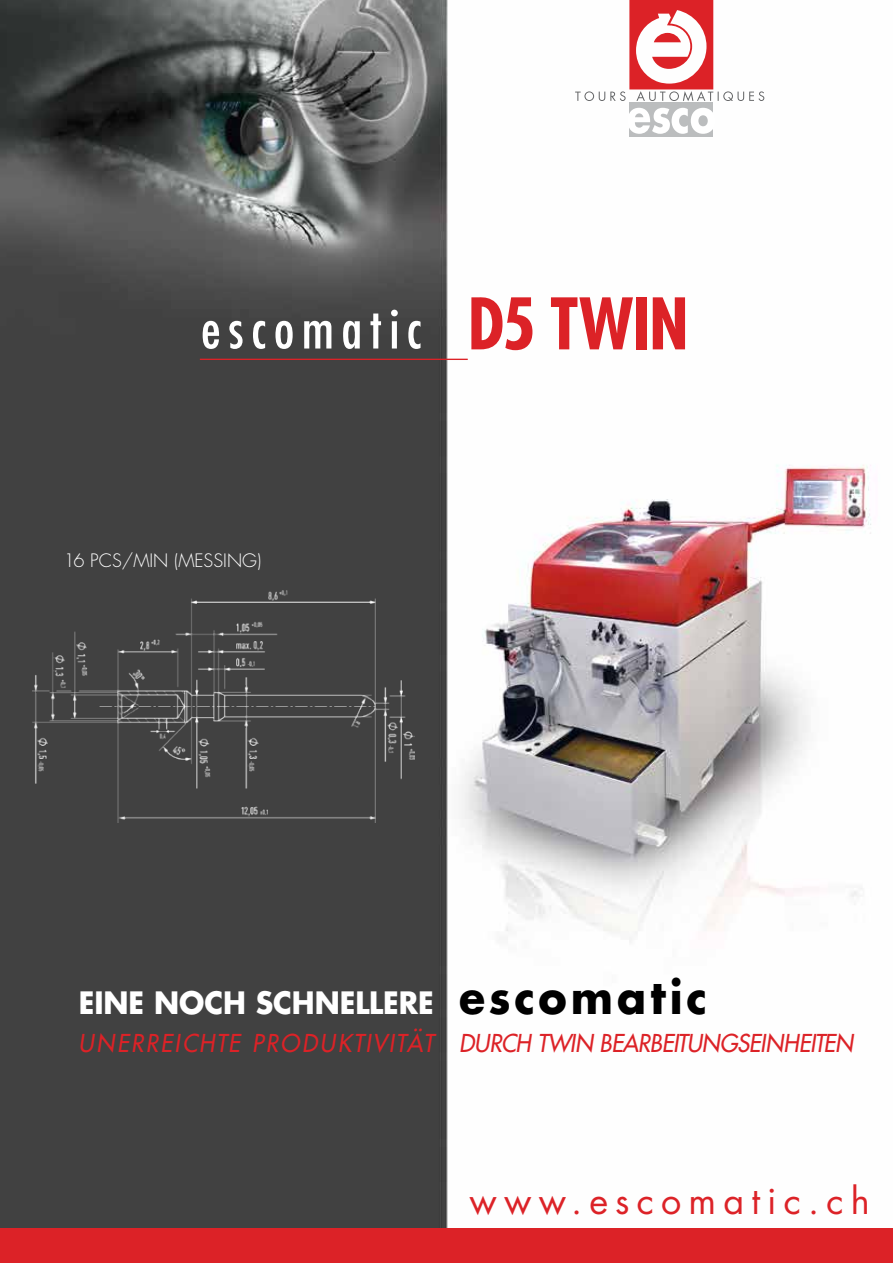
<style>
.page{position:relative;width:893px;height:1263px;background:#fff}
.page>*{position:absolute;margin:0;border:0;box-sizing:border-box;transform-origin:0 0}
.t1{font:700 condensed 69px "Futura";letter-spacing:-.015em;color:#dc2227}
.t2{font:condensed 54px "Futura";letter-spacing:.145em;color:#fff}
.t3{font:36px "Futura";letter-spacing:.2em;color:#dc2227}
.t4{font:700 30px "Futura";color:#fff;scale:.95 1}
.t5{font:italic 24px "Futura";color:#dc2227;scale:.95 1}
.t6{font:300 18px "Futura";color:#fff}
.s1{font-size:45px;color:#000}
</style>
<div class="page">
<img style="left:0;top:0;width:893px;height:1229px">
<img style="left:32px;top:589px;width:382px;height:233px">
<div style="left:0;top:1229px;width:893px;height:34px;background:#dc2227"></div>
<hr style="left:200px;top:359px;width:268px;height:1px;background:#dc2227">
<svg style="left:575px;top:0;width:189px;height:101px"></svg>
<div style="left:629px;top:103px;width:84px;height:34px;background:#bbbdbe"></div>
<svg style="left:628px;top:108px;width:87px;height:26px"></svg>
<h2 class="t2" style="left:201px;top:295px;width:222px">escomatic</h2>
<h1 class="t1" style="left:468px;top:279px;width:222px">D5 TWIN</h1>
<p class="t6" style="left:64px;top:548px;width:199px">16 PCS/MIN (MESSING)</p>
<p class="t4" style="left:79px;top:982px;width:663px">EINE NOCH SCHNELLERE <span class="s1">escomatic</span></p>
<p class="t5" style="left:78px;top:1027px;width:817px">UNERREICHTE PRODUKTIVITÄT DURCH TWIN BEARBEITUNGSEINHEITEN</p>
<h3 class="t3" style="left:470px;top:1176px;width:402px">www.escomatic.ch</h3>
</div>
